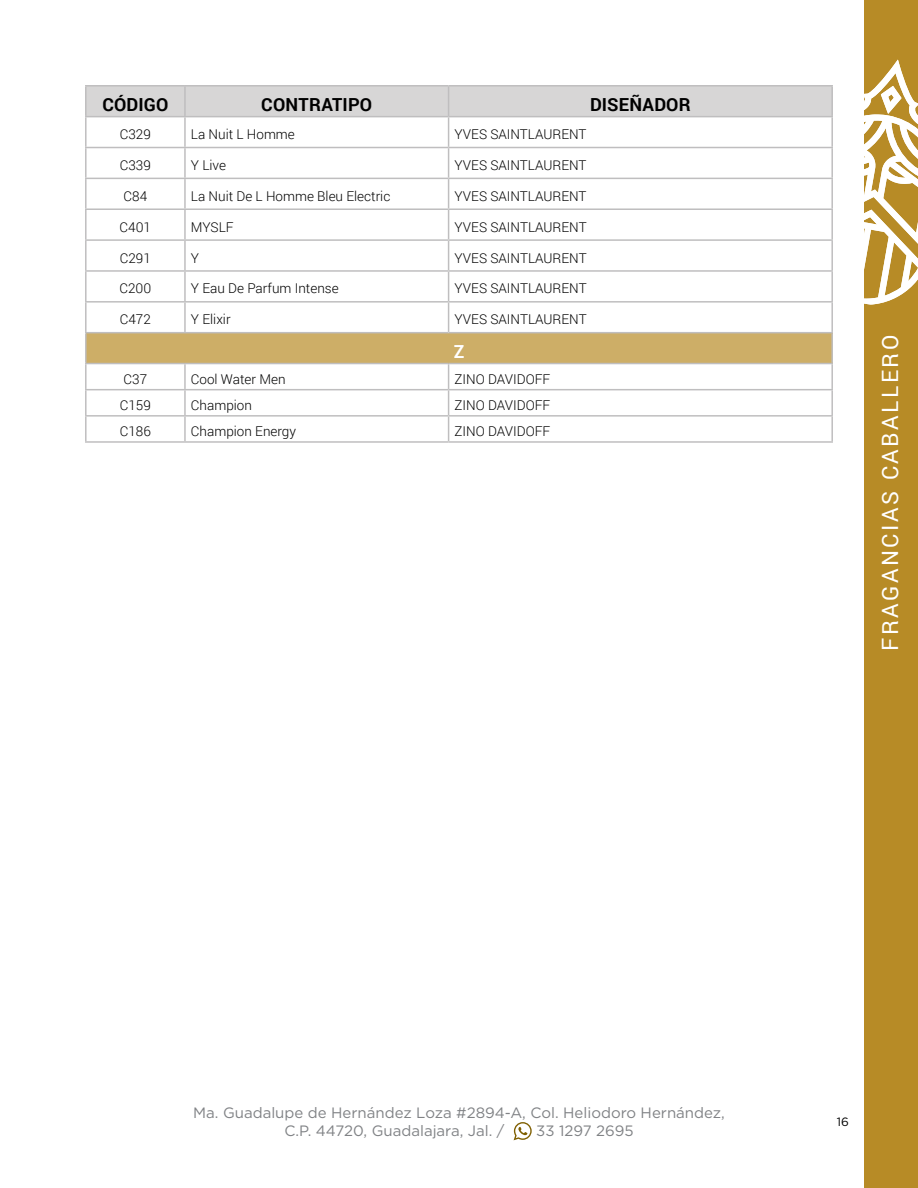
<style>
.page{position:relative;width:918px;height:1188px;background:#fff}
.page>*{position:absolute;margin:0;border:0;box-sizing:border-box;transform-origin:0 0}
.t1{font:22.5px "Roboto";letter-spacing:.11em;color:#fff}
.t2{font:700 18px "Roboto";letter-spacing:.01em;color:#000}
.t3{font:700 18px "Roboto";color:#fff}
.t4{font:15px/18px "Gotham";color:#808285}
.t5{font:300 13.5px "Roboto";color:#000}
.t6{font:12px "Gotham";color:#000}
</style>
<div class="page">
<div style="left:864px;top:0;width:54px;height:1188px;background:#b78b26"></div>
<svg style="left:514px;top:1122px;width:18px;height:18px"></svg>
<div style="left:86px;top:333px;width:746px;height:31px;background:#cdae67"></div>
<hr style="left:85px;top:85px;width:100px;height:2px;background:#bfbebf">
<hr style="left:85px;top:87px;width:2px;height:29px;background:#bfbebf">
<hr style="left:85px;top:116px;width:100px;height:1px;background:#bfbebf">
<hr style="left:85px;top:117px;width:2px;height:30px;background:#bfbebf">
<hr style="left:85px;top:147px;width:100px;height:1px;background:#bfbebf">
<hr style="left:85px;top:148px;width:2px;height:30px;background:#bfbebf">
<hr style="left:85px;top:178px;width:100px;height:1px;background:#bfbebf">
<hr style="left:85px;top:179px;width:2px;height:29px;background:#bfbebf">
<hr style="left:85px;top:208px;width:100px;height:2px;background:#bfbebf">
<hr style="left:85px;top:210px;width:2px;height:29px;background:#bfbebf">
<hr style="left:85px;top:239px;width:100px;height:2px;background:#bfbebf">
<hr style="left:85px;top:241px;width:2px;height:29px;background:#bfbebf">
<hr style="left:85px;top:270px;width:100px;height:2px;background:#bfbebf">
<hr style="left:85px;top:272px;width:2px;height:29px;background:#bfbebf">
<hr style="left:85px;top:301px;width:100px;height:2px;background:#bfbebf">
<hr style="left:85px;top:303px;width:2px;height:29px;background:#bfbebf">
<svg style="left:86px;top:60px;width:832px;height:272px"></svg>
<hr style="left:831px;top:303px;width:2px;height:29px;background:#bfbebf">
<hr style="left:85px;top:332px;width:100px;height:1px;background:#bfbebf">
<hr style="left:85px;top:333px;width:2px;height:30px;background:#bfbebf">
<hr style="left:185px;top:332px;width:264px;height:1px;background:#bfbebf">
<hr style="left:449px;top:332px;width:384px;height:1px;background:#bfbebf">
<hr style="left:831px;top:333px;width:2px;height:30px;background:#bfbebf">
<hr style="left:85px;top:363px;width:100px;height:1px;background:#bfbebf">
<hr style="left:85px;top:364px;width:2px;height:25px;background:#bfbebf">
<hr style="left:185px;top:363px;width:264px;height:1px;background:#bfbebf">
<hr style="left:184px;top:364px;width:2px;height:25px;background:#bfbebf">
<hr style="left:449px;top:363px;width:384px;height:1px;background:#bfbebf">
<hr style="left:831px;top:364px;width:2px;height:25px;background:#bfbebf">
<hr style="left:85px;top:389px;width:100px;height:1px;background:#bfbebf">
<hr style="left:85px;top:390px;width:2px;height:25px;background:#bfbebf">
<hr style="left:185px;top:389px;width:264px;height:1px;background:#bfbebf">
<hr style="left:184px;top:390px;width:2px;height:25px;background:#bfbebf">
<hr style="left:449px;top:389px;width:384px;height:1px;background:#bfbebf">
<hr style="left:831px;top:390px;width:2px;height:25px;background:#bfbebf">
<hr style="left:85px;top:415px;width:100px;height:2px;background:#bfbebf">
<hr style="left:85px;top:417px;width:2px;height:24px;background:#bfbebf">
<hr style="left:185px;top:415px;width:264px;height:2px;background:#bfbebf">
<hr style="left:184px;top:417px;width:2px;height:24px;background:#bfbebf">
<hr style="left:449px;top:415px;width:384px;height:2px;background:#bfbebf">
<svg style="left:448px;top:364px;width:1px;height:77px"></svg>
<hr style="left:831px;top:417px;width:2px;height:24px;background:#bfbebf">
<hr style="left:85px;top:441px;width:100px;height:2px;background:#bfbebf">
<hr style="left:185px;top:441px;width:264px;height:2px;background:#bfbebf">
<hr style="left:449px;top:441px;width:384px;height:2px;background:#bfbebf">
<h2 class="t2" style="left:102px;top:92px;width:67px">CÓDIGO</h2>
<h2 class="t2" style="left:261px;top:92px;width:113px">CONTRATIPO</h2>
<h2 class="t2" style="left:590px;top:92px;width:102px">DISEÑADOR</h2>
<p class="t5" style="left:120px;top:125px;width:33px">C329</p>
<p class="t5" style="left:191px;top:125px;width:105px">La Nuit L Homme</p>
<p class="t5" style="left:455px;top:125px;width:134px">YVES SAINTLAURENT</p>
<p class="t5" style="left:120px;top:156px;width:33px">C339</p>
<p class="t5" style="left:191px;top:156px;width:37px">Y Live</p>
<p class="t5" style="left:455px;top:156px;width:134px">YVES SAINTLAURENT</p>
<p class="t5" style="left:124px;top:187px;width:25px">C84</p>
<p class="t5" style="left:191px;top:187px;width:201px">La Nuit De L Homme Bleu Electric</p>
<p class="t5" style="left:455px;top:187px;width:134px">YVES SAINTLAURENT</p>
<p class="t5" style="left:120px;top:218px;width:33px">C401</p>
<p class="t5" style="left:191px;top:218px;width:44px">MYSLF</p>
<p class="t5" style="left:455px;top:218px;width:134px">YVES SAINTLAURENT</p>
<p class="t5" style="left:120px;top:248px;width:33px">C291</p>
<p class="t5" style="left:191px;top:248px;width:10px">Y</p>
<p class="t5" style="left:455px;top:248px;width:134px">YVES SAINTLAURENT</p>
<p class="t5" style="left:119px;top:279px;width:33px">C200</p>
<p class="t5" style="left:191px;top:279px;width:149px">Y Eau De Parfum Intense</p>
<p class="t5" style="left:455px;top:279px;width:134px">YVES SAINTLAURENT</p>
<p class="t5" style="left:120px;top:310px;width:33px">C472</p>
<p class="t5" style="left:191px;top:310px;width:41px">Y Elixir</p>
<p class="t5" style="left:455px;top:310px;width:134px">YVES SAINTLAURENT</p>
<h2 class="t3" style="left:454px;top:338px;width:12px">Z</h2>
<p class="t5" style="left:124px;top:370px;width:25px">C37</p>
<p class="t5" style="left:191px;top:370px;width:96px">Cool Water Men</p>
<p class="t5" style="left:455px;top:370px;width:97px">ZINO DAVIDOFF</p>
<p class="t5" style="left:120px;top:396px;width:33px">C159</p>
<p class="t5" style="left:191px;top:396px;width:63px">Champion</p>
<p class="t5" style="left:455px;top:396px;width:97px">ZINO DAVIDOFF</p>
<p class="t5" style="left:120px;top:422px;width:33px">C186</p>
<p class="t5" style="left:191px;top:422px;width:107px">Champion Energy</p>
<p class="t5" style="left:455px;top:422px;width:97px">ZINO DAVIDOFF</p>
<h1 class="t1" style="left:874px;top:651px;width:317px;rotate:-90deg">FRAGANCIAS CABALLERO</h1>
<p class="t4" style="left:284px;top:1103px;width:442px;text-indent:-91px">Ma. Guadalupe de Hernández Loza #2894-A, Col. Heliodoro Hernández,<br>C.P. 44720, Guadalajara, Jal. /</p>
<p class="t4" style="left:536px;top:1121px;width:99px">33 1297 2695</p>
<p class="t6" style="left:837px;top:1114px;width:14px">16</p>
</div>
